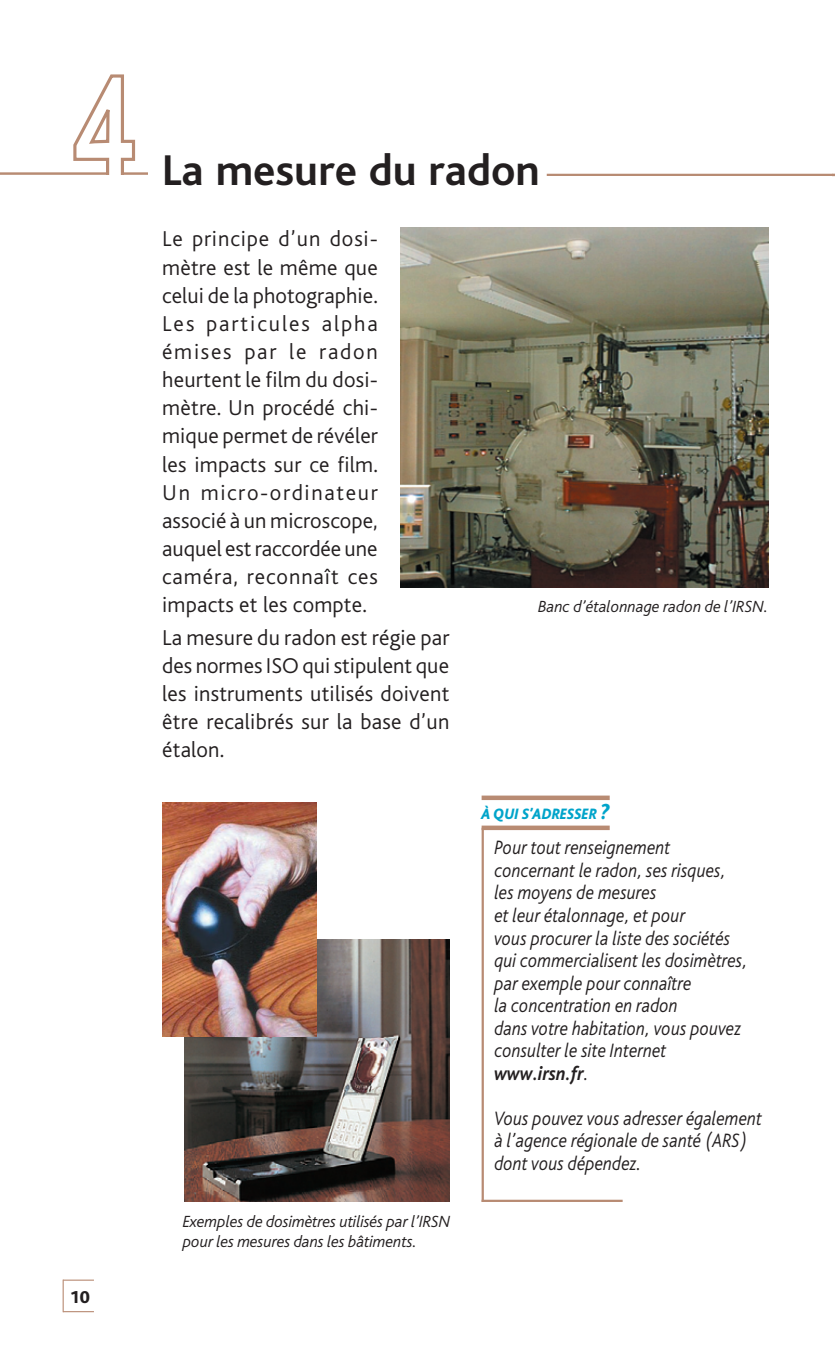
<style>
.page{position:relative;width:835px;height:1345px;background:#fff}
.page>*{position:absolute;margin:0;border:0;box-sizing:border-box;transform-origin:0 0}
.t1{font:700 45px "Bliss";color:#231f20}
.t2{font:300 22.5px/28.1px "Bliss";letter-spacing:.01em;color:#231f20;text-align:justify}
.t3{font:italic 300 20.25px/22.5px "Bliss";color:#231f20;scale:.9 1}
.t4{font:800 18px "Bliss";color:#231f20}
.t5{font:italic 300 16.88px/20.2px "Bliss";letter-spacing:-.01em;color:#231f20}
.t6{font:italic 800 15.75px "Bliss";color:#00a4ca;scale:.9 1}
.s1{font-size:22.5px}
.s2{font-weight:700}
</style>
<div class="page">
<hr style="left:63px;top:1279px;width:31px;height:1px;background:#b88b73">
<hr style="left:63px;top:1311px;width:31px;height:1px;background:#b88b73">
<hr style="left:63px;top:1279px;width:1px;height:33px;background:#b88b73">
<hr style="left:0;top:172px;width:148px;height:3px;background:#b88b73">
<hr style="left:0;top:402px;width:148px;height:1px;background:#b88b73">
<hr style="left:0;top:657px;width:148px;height:1px;background:#b88b73">
<svg style="left:72px;top:74px;width:65px;height:101px"></svg>
<img style="left:400px;top:227px;width:368px;height:361px">
<img style="left:185px;top:939px;width:264px;height:262px">
<img style="left:162px;top:802px;width:154px;height:234px">
<div style="left:481px;top:795px;width:128px;height:5px;background:#b88b73"></div>
<div style="left:481px;top:825px;width:128px;height:5px;background:#b88b73"></div>
<hr style="left:481px;top:827px;width:2px;height:375px;background:#b88b73">
<hr style="left:481px;top:1199px;width:141px;height:3px;background:#b88b73">
<hr style="left:546px;top:174px;width:286px;height:2px;background:#b88b73">
<p class="t4" style="left:70px;top:1287px;width:22px">10</p>
<h1 class="t1" style="left:162px;top:147px;width:379px">La mesure du radon</h1>
<p class="t2" style="left:162px;top:225px;width:217px">Le principe d’un dosi&shy;mètre est le même que celui de la photographie.<br>Les particules alpha émises par le radon heurtent le film du dosi&shy;mètre. Un procédé chi&shy;mique permet de révéler les impacts sur ce film.<br>Un micro-ordinateur associé à un microscope, auquel est raccordée une caméra, reconnaît ces impacts et les compte.</p>
<p class="t2" style="left:162px;top:624px;width:289px">La mesure du radon est régie par des normes ISO qui stipulent que les instruments utilisés doivent être recalibrés sur la base d’un étalon.</p>
<p class="t5" style="left:183px;top:1211px;width:269px">Exemples de dosimètres utilisés par l’IRSN pour les mesures dans les bâtiments.</p>
<p class="t5" style="left:538px;top:597px;width:232px">Banc d’étalonnage radon de l’IRSN.</p>
<p class="t6" style="left:481px;top:806px;width:144px">À QUI S’ADRESSER <span class="s1">?</span></p>
<p class="t3" style="left:494px;top:837px;width:283px">Pour tout renseignement concernant le radon, ses risques, les moyens de mesures<br>et leur étalonnage, et pour<br>vous procurer la liste des sociétés qui commercialisent les dosimètres, par exemple pour connaître<br>la concentration en radon<br>dans votre habitation, vous pouvez consulter le site Internet <span class="s2">www.irsn.fr</span>.</p>
<p class="t3" style="left:494px;top:1107px;width:299px">Vous pouvez vous adresser également à l’agence régionale de santé (ARS) dont vous dépendez.</p>
</div>
